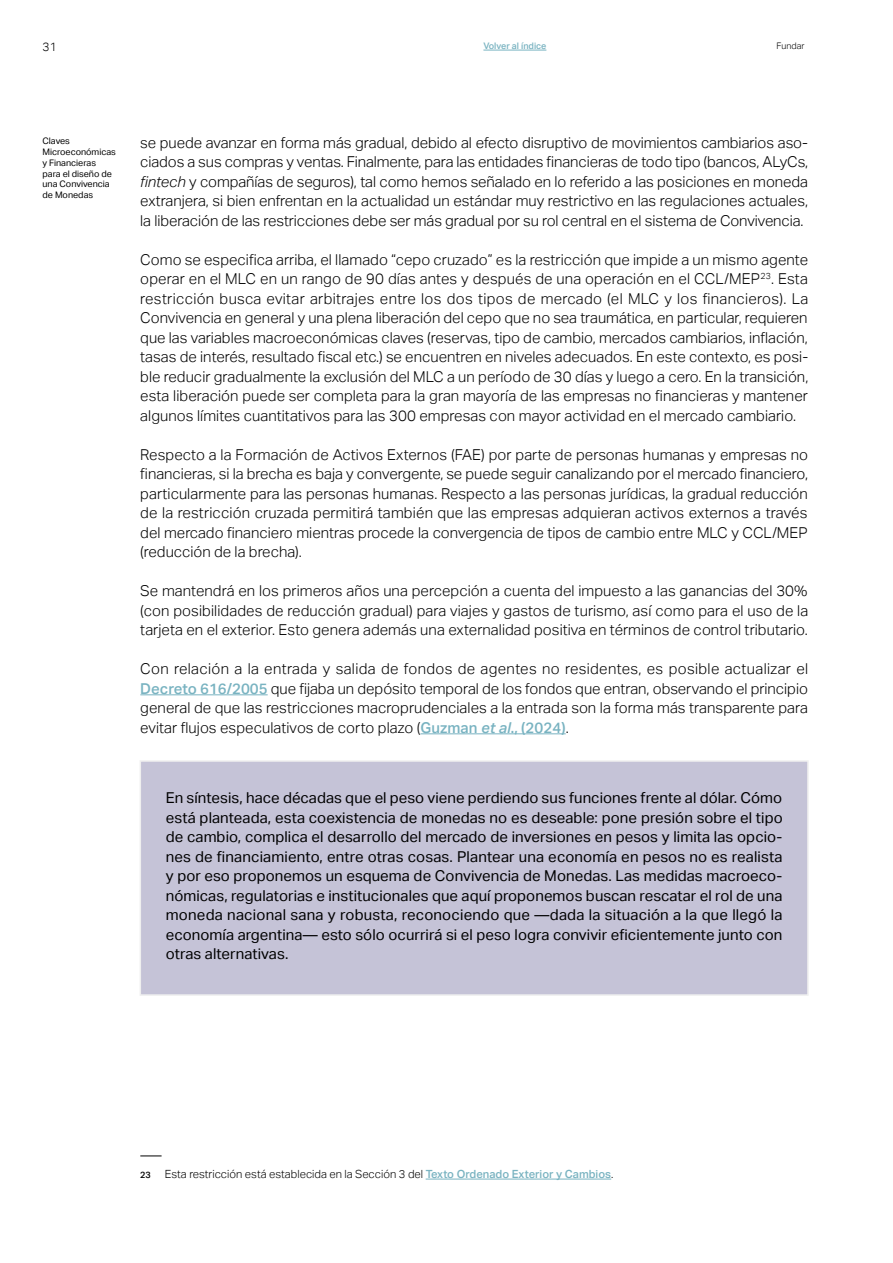
<style>
.page{position:relative;width:893px;height:1263px;background:#fff}
.page>*{position:absolute;margin:0;border:0;box-sizing:border-box;transform-origin:0 0}
.t1{font:300 15px/19.5px "Aktiv Grotesk";letter-spacing:.005em;color:#000;text-align:justify}
.t2{font:15px/19.5px "Aktiv Grotesk";letter-spacing:.005em;color:#000;text-align:justify}
.t3{font:300 12px "Aktiv Grotesk";color:#000}
.t4{font:300 11.25px "Aktiv Grotesk";color:#000}
.t5{font:9px/10.8px "Aktiv Grotesk";color:#000}
.t6{font:500 9px "Aktiv Grotesk";color:#79b3c1}
.t7{font:300 9px "Aktiv Grotesk";letter-spacing:.005em;color:#000}
.s1{font-style:italic}
.s2{font-weight:500;color:#79b3c1}
.s3{font-weight:500;font-style:italic;color:#79b3c1}
.s4{font-weight:500;font-size:9px}
</style>
<div class="page">
<hr style="left:483px;top:50px;width:63px;height:1px;background:#79b3c1">
<hr style="left:140px;top:694px;width:128px;height:1px;background:#79b3c1">
<hr style="left:420px;top:733px;width:146px;height:1px;background:#79b3c1">
<div style="left:140px;top:760px;width:669px;height:236px;background:#c5c3d7;border:2px solid #efefef"></div>
<svg style="left:140px;top:1156px;width:22px;height:1px"></svg>
<hr style="left:426px;top:1179px;width:185px;height:1px;background:#79b3c1">
<p class="t3" style="left:43px;top:40px;width:16px">31</p>
<p class="t6" style="left:483px;top:41px;width:64px">Volver al índice</p>
<p class="t7" style="left:777px;top:41px;width:30px">Fundar</p>
<p class="t5" style="left:43px;top:136px;width:75px">Claves<br>Microeconómicas y Financieras para el diseño de una Convivencia de Monedas</p>
<p class="t1" style="left:140px;top:133px;width:669px">se puede avanzar en forma más gradual, debido al efecto disruptivo de movimientos cambiarios aso&shy;ciados a sus compras y ventas. Finalmente, para las entidades financieras de todo tipo (bancos, ALyCs, <span class="s1">fintech</span> y compañías de seguros), tal como hemos señalado en lo referido a las posiciones en moneda extranjera, si bien enfrentan en la actualidad un estándar muy restrictivo en las regulaciones actuales, la liberación de las restricciones debe ser más gradual por su rol central en el sistema de Convivencia.</p>
<p class="t1" style="left:140px;top:250px;width:669px">Como se especifica arriba, el llamado “cepo cruzado” es la restricción que impide a un mismo agente operar en el MLC en un rango de 90 días antes y después de una operación en el CCL/MEP<sup>23</sup>. Esta restricción busca evitar arbitrajes entre los dos tipos de mercado (el MLC y los financieros). La Convivencia en general y una plena liberación del cepo que no sea traumática, en particular, requieren que las variables macroeconómicas claves (reservas, tipo de cambio, mercados cambiarios, inflación, tasas de interés, resultado fiscal etc.) se encuentren en niveles adecuados. En este contexto, es posi&shy;ble reducir gradualmente la exclusión del MLC a un período de 30 días y luego a cero. En la transición, esta liberación puede ser completa para la gran mayoría de las empresas no financieras y mantener algunos límites cuantitativos para las 300 empresas con mayor actividad en el mercado cambiario.</p>
<p class="t1" style="left:140px;top:445px;width:669px">Respecto a la Formación de Activos Externos (FAE) por parte de personas humanas y empresas no financieras, si la brecha es baja y convergente, se puede seguir canalizando por el mercado financiero, particularmente para las personas humanas. Respecto a las personas jurídicas, la gradual reducción de la restricción cruzada permitirá también que las empresas adquieran activos externos a través del mercado financiero mientras procede la convergencia de tipos de cambio entre MLC y CCL/MEP (reducción de la brecha).</p>
<p class="t1" style="left:140px;top:581px;width:669px">Se mantendrá en los primeros años una percepción a cuenta del impuesto a las ganancias del 30% (con posibilidades de reducción gradual) para viajes y gastos de turismo, así como para el uso de la tarjeta en el exterior. Esto genera además una externalidad positiva en términos de control tributario.</p>
<p class="t1" style="left:140px;top:659px;width:669px">Con relación a la entrada y salida de fondos de agentes no residentes, es posible actualizar el <span class="s2">Decreto 616/2005</span> que fijaba un depósito temporal de los fondos que entran, observando el principio general de que las restricciones macroprudenciales a la entrada son la forma más transparente para evitar flujos especulativos de corto plazo (<span class="s2">Guzman</span> <span class="s3">et al</span><span class="s2">., (2024)</span>.</p>
<p class="t2" style="left:166px;top:788px;width:618px">En síntesis, hace décadas que el peso viene perdiendo sus funciones frente al dólar. Cómo está planteada, esta coexistencia de monedas no es deseable: pone presión sobre el tipo de cambio, complica el desarrollo del mercado de inversiones en pesos y limita las opcio&shy;nes de financiamiento, entre otras cosas. Plantear una economía en pesos no es realista y por eso proponemos un esquema de Convivencia de Monedas. Las medidas macroeco&shy;nómicas, regulatorias e institucionales que aquí proponemos buscan rescatar el rol de una moneda nacional sana y robusta, reconociendo que —dada la situación a la que llegó la economía argentina— esto sólo ocurrirá si el peso logra convivir eficientemente junto con otras alternativas.</p>
<p class="t4" style="left:140px;top:1167px;width:475px"><span class="s4">23</span> Esta restricción está establecida en la Sección 3 del <span class="s2">Texto Ordenado Exterior y Cambios</span>.</p>
</div>
